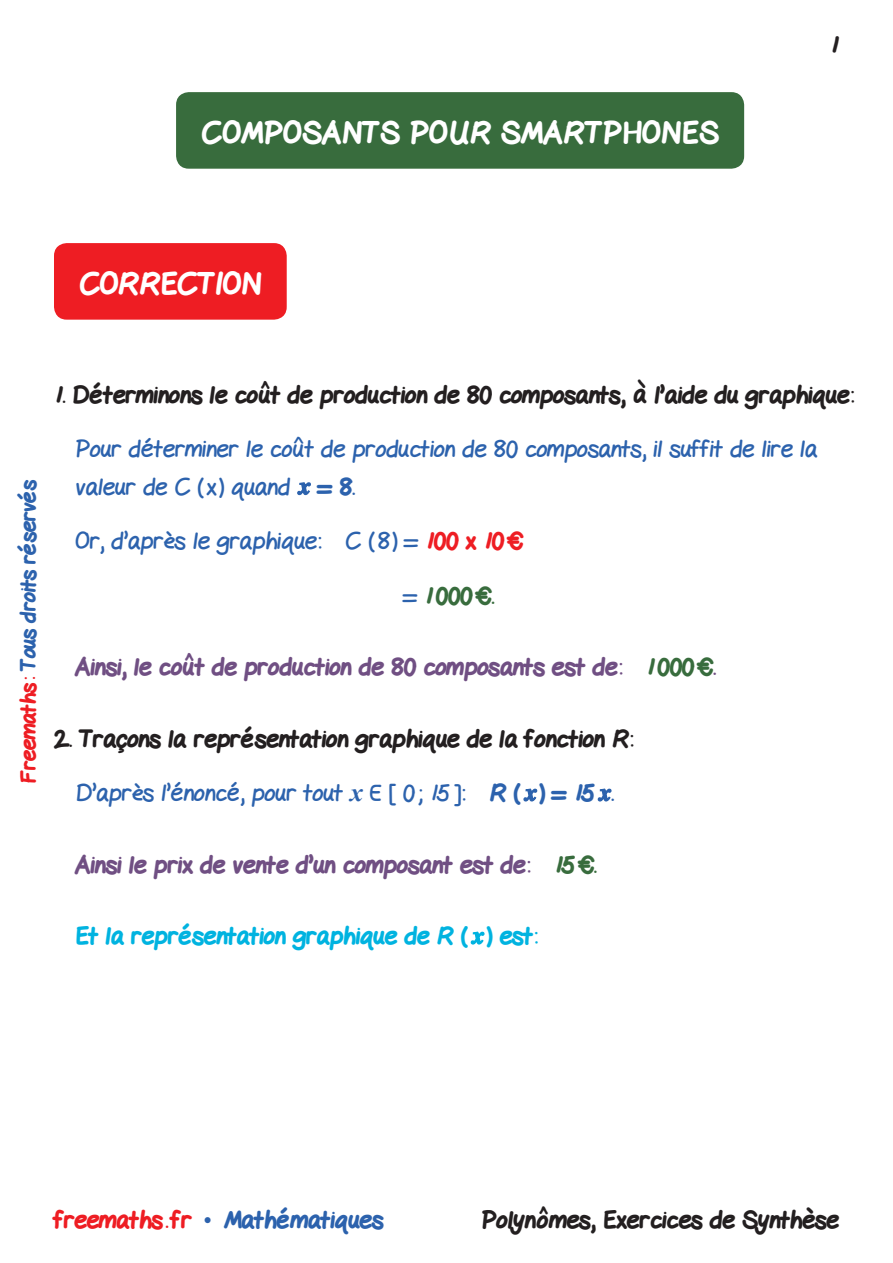
<style>
.page{position:relative;width:893px;height:1263px;background:#fff}
.page>*{position:absolute;margin:0;border:0;box-sizing:border-box;transform-origin:0 0}
.t1{font:800 30px "Gel Pen";letter-spacing:.02em;color:#fff}
.t2{font:800 30px "Gel Pen";color:#fff}
.t3{font:24px/37.5px "Gel Pen";color:#2c62ad}
.t4{font:800 24px "Gel Pen";color:#231f20}
.t5{font:800 24px "Gel Pen";color:#704f83}
.t6{font:800 24px "Gel Pen";color:#00b3e0}
.t7{font:800 24px "Gel Pen";color:#2c62ad}
.t8{font:800 24px "Gel Pen";color:#386c3d}
.t9{font:800 21px "Gel Pen";letter-spacing:-.01em;color:#2c62ad}
.s1{color:#ee1d23}
.s2{font-weight:800}
.s3{font-weight:800;color:#ee1d23}
.s4{font-weight:400;color:#2c62ad}
.s5{color:#386c3d}
.s6{font-family:"Times New Roman";font-weight:700;font-style:italic;font-size:25.5px}
.s7{font-family:"Times New Roman";font-weight:400}
</style>
<div class="page">
<div style="left:54px;top:243px;width:233px;height:77px;background:#ee1d23;border-radius:13px"></div>
<div style="left:176px;top:92px;width:568px;height:77px;background:#386c3d;border-radius:13px"></div>
<svg style="left:297px;top:482px;width:14px;height:14px"></svg>
<svg style="left:523px;top:788px;width:15px;height:14px"></svg>
<svg style="left:597px;top:788px;width:15px;height:14px"></svg>
<svg style="left:470px;top:931px;width:15px;height:14px"></svg>
<p class="t1" style="left:202px;top:109px;width:519px">COMPOSANTS POUR SMARTPHONES</p>
<p class="t4" style="left:830px;top:26px;width:10px">1</p>
<p class="t2" style="left:80px;top:260px;width:183px">CORRECTION</p>
<p class="t9" style="left:12px;top:783px;width:305px;rotate:-90deg"><span class="s1">Freemaths:</span> Tous droits réservés</p>
<p class="t4" style="left:54px;top:376px;width:802px">1. Déterminons le coût de production de 80 composants, à l’aide du graphique:</p>
<p class="t3" style="left:75px;top:428px;width:743px">Pour déterminer le coût de production de 80 composants, il suffit de lire la valeur de C ( x ) quand <span class="s2">= 8.</span></p>
<p class="t3" style="left:75px;top:520px;width:450px">Or, d’après le graphique: C (8) = <span class="s3">100 x 10€</span></p>
<p class="t8" style="left:404px;top:577px;width:92px"><span class="s4">=</span> 1000€.</p>
<p class="t5" style="left:75px;top:648px;width:642px">Ainsi, le coût de production de 80 composants est de: <span class="s5">1000€</span>.</p>
<p class="t4" style="left:54px;top:720px;width:581px">2. Traçons la représentation graphique de la fonction R:</p>
<p class="t3" style="left:75px;top:772px;width:540px">D’après l’énoncé, pour tout <span class="s6">x</span> <span class="s2">ı</span> [ 0 ; 15 ]: <span class="s2">R ( ) = 15 .</span></p>
<p class="t5" style="left:75px;top:846px;width:523px">Ainsi le prix de vente d’un composant est de: <span class="s5">15€.</span></p>
<p class="t6" style="left:75px;top:917px;width:464px">Et la représentation graphique de R ( ) est:</p>
<p class="t7" style="left:54px;top:1201px;width:331px"><span class="s1">freemaths . fr</span> <span class="s7">•</span> Mathématiques</p>
<p class="t4" style="left:482px;top:1201px;width:359px">Polynômes, Exercices de Synthèse</p>
</div>
